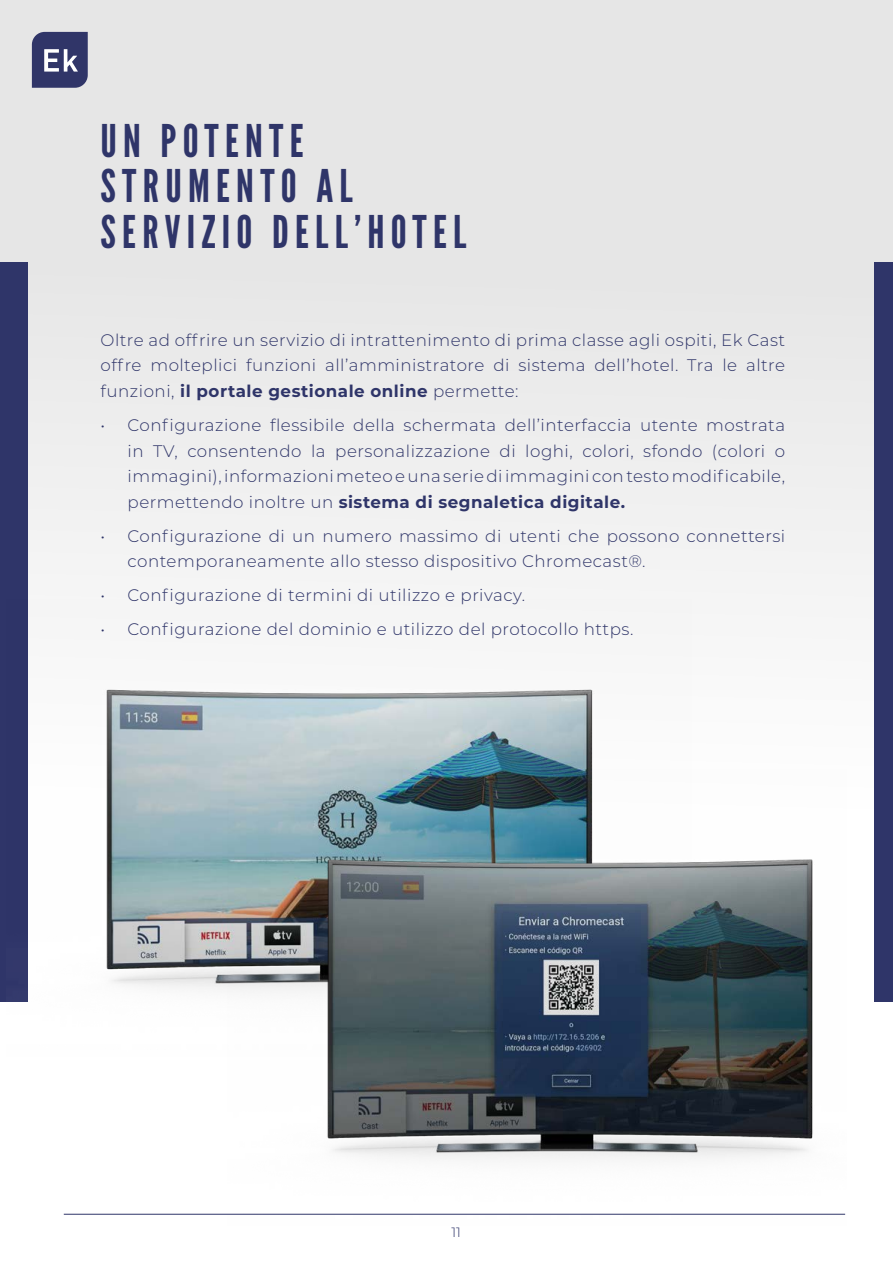
<style>
.page{position:relative;width:893px;height:1263px;background:#fff}
.page>*{position:absolute;margin:0;border:0;box-sizing:border-box;transform-origin:0 0}
.t1{font:45px/45.5px "League Gothic";letter-spacing:.14em;color:#2f3569}
.t2{font:300 16.65px/25.5px "Montserrat";letter-spacing:.03em;color:#2f3569;text-align:justify}
.t3{font:300 13.5px "Montserrat";color:#2f3569}
.s1{font-weight:700}
</style>
<div class="page">
<div style="left:0;top:0;width:893px;height:880px;background:linear-gradient(to right,#e9e9e9,#ececec)"></div>
<hr style="left:64px;top:1214px;width:781px;height:1px;background:#2f3569">
<div style="left:874px;top:262px;width:19px;height:739px;background:#2f3569"></div>
<div style="left:0;top:262px;width:28px;height:739px;background:#2f3569"></div>
<svg style="left:32px;top:32px;width:56px;height:56px;background:#4c507c"></svg>
<img style="left:7px;top:599px;width:685px;height:403px">
<img style="left:227px;top:769px;width:619px;height:446px">
<h1 class="t1" style="left:101px;top:118px;width:367px">UN POTENTE<br>STRUMENTO AL<br>SERVIZIO DELL’HOTEL</h1>
<p class="t2" style="left:101px;top:327px;width:686px">Oltre ad offrire un servizio di intrattenimento di prima classe agli ospiti, Ek Cast offre molteplici funzioni all’amministratore di sistema dell’hotel. Tra le altre funzioni, <span class="s1">il portale gestionale online</span> permette:</p>
<p class="t2" style="left:128px;top:412px;width:659px;text-indent:-27px">• Configurazione flessibile della schermata dell’interfaccia utente mostrata in TV, consentendo la personalizzazione di loghi, colori, sfondo (colori o immagini), informazioni meteo e una serie di immagini con testo modificabile, permettendo inoltre un <span class="s1">sistema di segnaletica digitale.</span></p>
<p class="t2" style="left:128px;top:522px;width:659px;text-indent:-27px">• Configurazione di un numero massimo di utenti che possono connettersi contemporaneamente allo stesso dispositivo Chromecast®.</p>
<p class="t2" style="left:101px;top:582px;width:426px">• Configurazione di termini di utilizzo e privacy.</p>
<p class="t2" style="left:101px;top:616px;width:534px">• Configurazione del dominio e utilizzo del protocollo https.</p>
<p class="t3" style="left:451px;top:1223px;width:11px">11</p>
</div>
